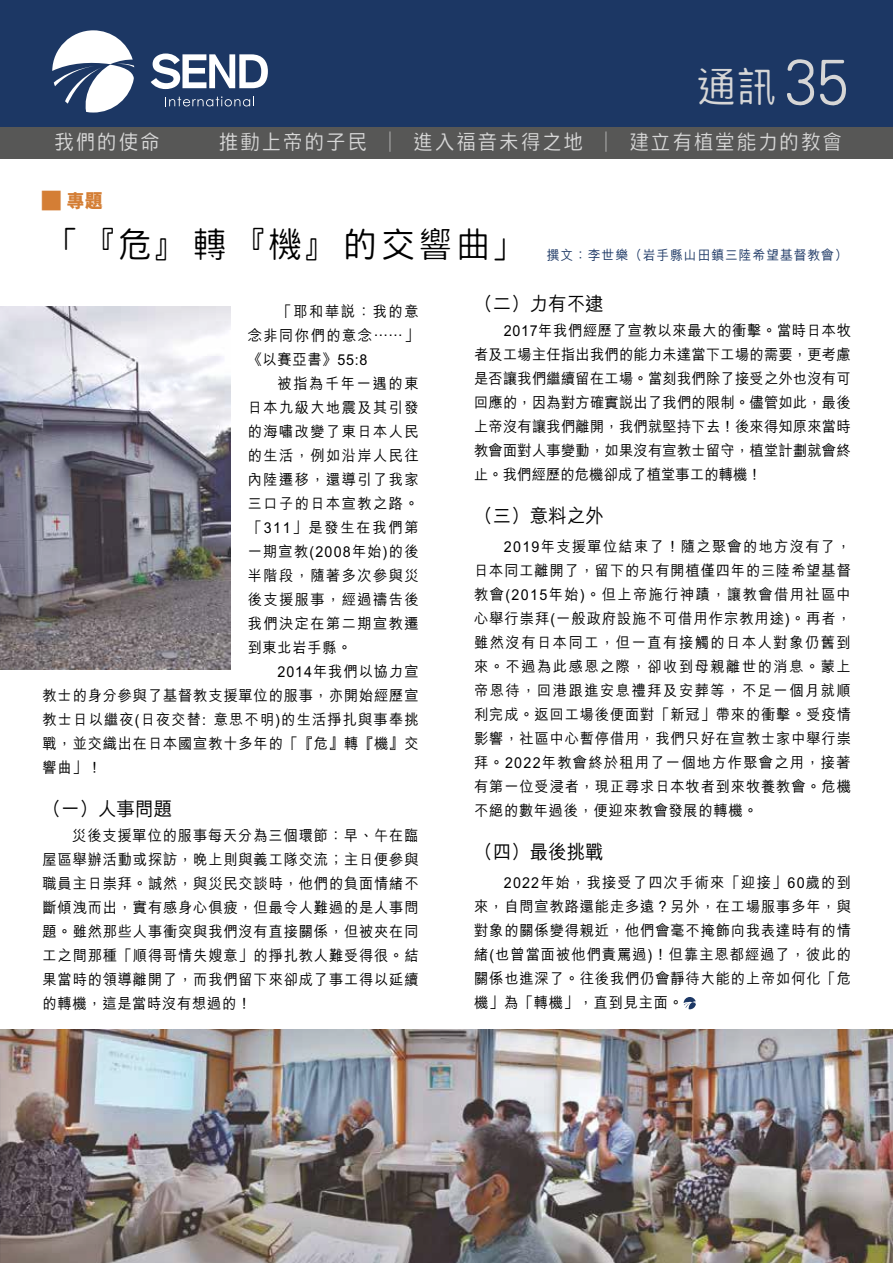
<style>
.page{position:relative;width:893px;height:1263px;background:#fff}
.page>*{position:absolute;margin:0;border:0;box-sizing:border-box;transform-origin:0 0}
.t1{font:300 42.15px "Han Wang Hei";color:#d6d6d6;scale:.95 1}
.t2{font:300 36px "Han Wang Hei";color:#000;scale:.95 1}
.t3{font:300 21px "Han Wang Hei";letter-spacing:.075em;color:#d6d6d6;scale:.95 1}
.t4{font:500 19.5px "M Hei HK";color:#000;scale:.95 1}
.t5{font:800 19.5px "M Hei HK";color:#d47e35;scale:.95 1}
.t6{font:500 15px/24px "M Hei HK";letter-spacing:.06em;color:#000;text-align:justify;scale:.95 1}
.t7{font:500 13.5px "M Hei HK";letter-spacing:.07em;color:#1c3764;scale:.95 1}
.s1{font-size:60.15px}
</style>
<div class="page">
<div style="left:0;top:1px;width:893px;height:158px;background:#575756"></div>
<div style="left:0;top:0;width:893px;height:126px;background:#1c3764"></div>
<svg style="left:52px;top:30px;width:82px;height:83px"></svg>
<svg style="left:151px;top:54px;width:117px;height:35px"></svg>
<svg style="left:165px;top:96px;width:89px;height:10px"></svg>
<svg style="left:684px;top:997px;width:12px;height:12px"></svg>
<img style="left:0;top:306px;width:231px;height:364px">
<img style="left:0;top:1030px;width:893px;height:233px">
<h1 class="t1" style="left:696px;top:65px;width:162px">通訊 <span class="s1">35</span></h1>
<h3 class="t3" style="left:54px;top:131px;width:113px">我們的使命</h3>
<h3 class="t3" style="left:219px;top:131px;width:658px">推動上帝的子民 ︱ 進入福音未得之地 ︱ 建立有植堂能力的教會</h3>
<h3 class="t5" style="left:42px;top:188px;width:66px">█ 專題</h3>
<h2 class="t2" style="left:42px;top:225px;width:513px">「『危』轉『機』的交響曲」</h2>
<p class="t7" style="left:547px;top:245px;width:318px">撰文：李世樂（岩手縣山田鎮三陸希望基督教會）</p>
<p class="t6" style="left:248px;top:298px;width:181px;text-indent:30px">「耶和華說：我的意念非同你們的意念……」《以賽亞書》55:8</p>
<p class="t6" style="left:248px;top:370px;width:182px;text-indent:30px">被指為千年一遇的東日本九級大地震及其引發的海嘯改變了東日本人民的生活，例如沿岸人民往內陸遷移，還導引了我家三口子的日本宣教之路。「311」是發生在我們第一期宣教(2008年始)的後半階段，隨著多次參與災後支援服事，經過禱告後我們決定在第二期宣教遷到東北岩手縣。</p>
<p class="t6" style="left:43px;top:658px;width:397px;text-indent:235px">2014年我們以協力宣教士的身分參與了基督教支援單位的服事，亦開始經歷宣教士日以繼夜(日夜交替: 意思不明)的生活掙扎與事奉挑戰，並交織出在日本國宣教十多年的「『危』轉『機』交響曲」！</p>
<h3 class="t4" style="left:43px;top:794px;width:138px">（一）人事問題</h3>
<p class="t6" style="left:43px;top:822px;width:397px;text-indent:30px">災後支援單位的服事每天分為三個環節：早、午在臨屋區舉辦活動或探訪，晚上則與義工隊交流；主日便參與職員主日崇拜。誠然，與災民交談時，他們的負面情緒不斷傾洩而出，實有感身心俱疲，但最令人難過的是人事問題。雖然那些人事衝突與我們沒有直接關係，但被夾在同工之間那種「順得哥情失嫂意」的掙扎教人難受得很。結果當時的領導離開了，而我們留下來卻成了事工得以延續的轉機，這是當時沒有想過的！</p>
<h3 class="t4" style="left:474px;top:290px;width:138px">（二）力有不逮</h3>
<p class="t6" style="left:474px;top:318px;width:398px;text-indent:30px">2017年我們經歷了宣教以來最大的衝擊。當時日本牧者及工場主任指出我們的能力未達當下工場的需要，更考慮是否讓我們繼續留在工場。當刻我們除了接受之外也沒有可回應的，因為對方確實說出了我們的限制。儘管如此，最後上帝沒有讓我們離開，我們就堅持下去！後來得知原來當時教會面對人事變動，如果沒有宣教士留守，植堂計劃就會終止。我們經歷的危機卻成了植堂事工的轉機！</p>
<h3 class="t4" style="left:474px;top:502px;width:138px">（三）意料之外</h3>
<p class="t6" style="left:474px;top:534px;width:398px;text-indent:30px">2019年支援單位結束了！隨之聚會的地方沒有了，日本同工離開了，留下的只有開植僅四年的三陸希望基督教會(2015年始)。但上帝施行神蹟，讓教會借用社區中心舉行崇拜(一般政府設施不可借用作宗教用途)。再者，雖然沒有日本同工，但一直有接觸的日本人對象仍舊到來。不過為此感恩之際，卻收到母親離世的消息。蒙上帝恩待，回港跟進安息禮拜及安葬等，不足一個月就順利完成。返回工場後便面對「新冠」帶來的衝擊。受疫情影響，社區中心暫停借用，我們只好在宣教士家中舉行崇拜。2022年教會終於租用了一個地方作聚會之用，接著有第一位受浸者，現正尋求日本牧者到來牧養教會。危機不絕的數年過後，便迎來教會發展的轉機。</p>
<h3 class="t4" style="left:474px;top:838px;width:138px">（四）最後挑戰</h3>
<p class="t6" style="left:474px;top:870px;width:398px;text-indent:30px">2022年始，我接受了四次手術來「迎接」60歲的到來，自問宣教路還能走多遠？另外，在工場服事多年，與對象的關係變得親近，他們會毫不掩飾向我表達時有的情緒(也曾當面被他們責罵過)！但靠主恩都經過了，彼此的關係也進深了。往後我們仍會靜待大能的上帝如何化「危機」為「轉機」，直到見主面。</p>
</div>
